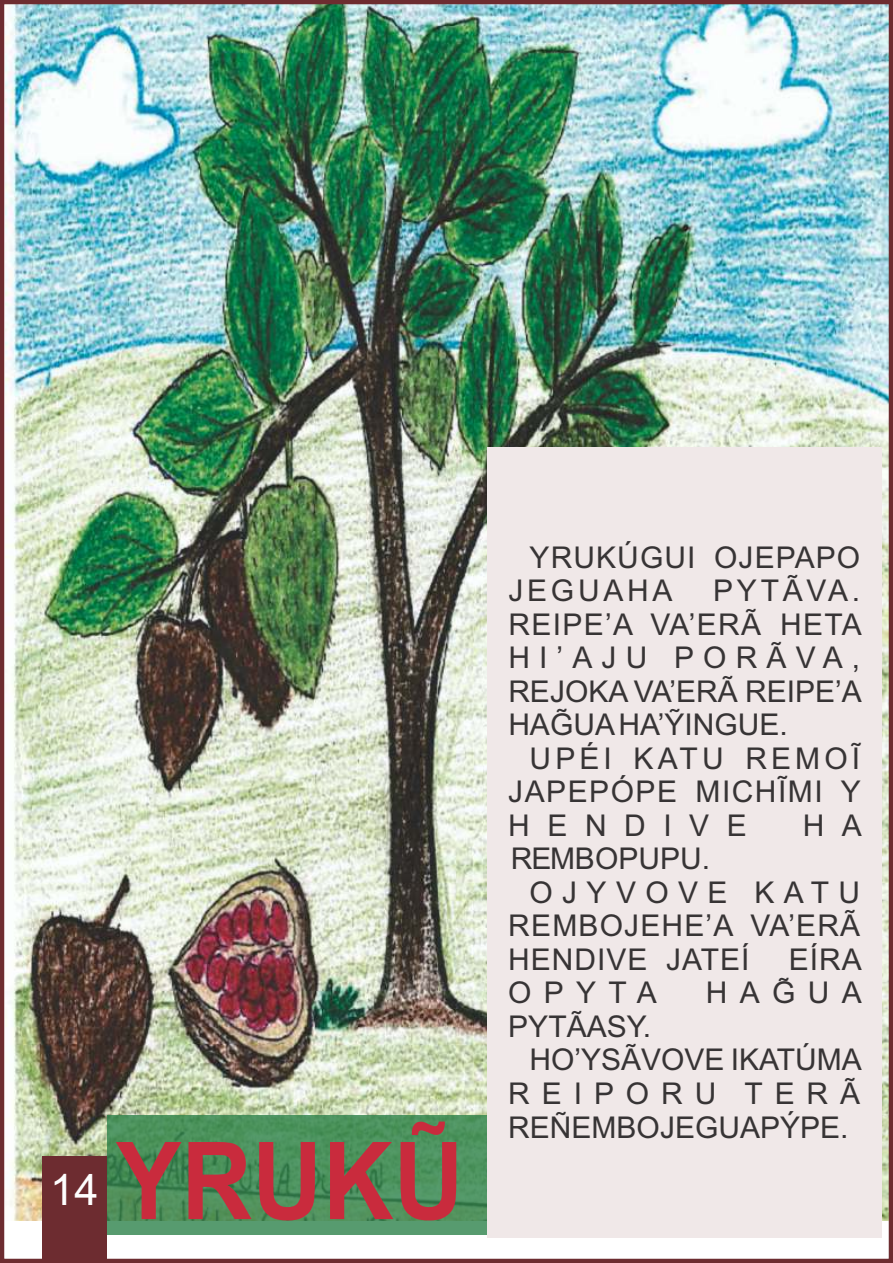
<style>
.page{position:relative;width:893px;height:1263px;background:#fff}
.page>*{position:absolute;margin:0;border:0;box-sizing:border-box;transform-origin:0 0}
.t1{font:700 107.55px "Arial";color:#c92b3d;scale:.91 1}
.t2{font:43.35px "Arial";color:#fefefe}
.t3{font:30px/33.5px "Arial";letter-spacing:.035em;color:#373435}
.t4{font:30px "Arial";color:#373435}
.t5{font:30px/38.4px "Arial";letter-spacing:.135em;color:#373435}
.t6{font:30px "Arial";letter-spacing:.31em;color:#373435}
.t7{font:30px "Arial";letter-spacing:.395em;color:#373435}
.t8{font:30px "Arial";letter-spacing:.585em;color:#373435}
</style>
<div class="page">
<img style="left:0;top:0;width:893px;height:1263px">
<div style="left:43px;top:1157px;width:64px;height:106px;background:#6d2c30"></div>
<h2 class="t2" style="left:50px;top:1173px;width:50px">14</h2>
<h1 class="t1" style="left:116px;top:1141px;width:384px">YRUKŨ</h1>
<p class="t3" style="left:508px;top:543px;width:353px;text-indent:21px">YRUKÚGUI OJEPAPO<br>JEGUAHA</p>
<p class="t3" style="left:508px;top:577px;width:355px;text-align:justify;text-indent:205px">PYTÃVA.<br>REIPE’A VA’ERÃ HETA HI’AJU PORÃVA, REJOKA VA’ERÃ REIPE’A HAGUA HA’ỸINGUE.</p>
<p class="t5" style="left:530px;top:703px;width:332px;text-indent:32px">͂<br>UPÉI KATU REMOI</p>
<p class="t3" style="left:508px;top:737px;width:359px;line-height:38.4px;text-align:right">͂<br>JAPEPÓPE MICHIMI Y</p>
<p class="t3" style="left:782px;top:773px;width:11px">͂</p>
<p class="t8" style="left:508px;top:814px;width:240px">HENDIVE</p>
<p class="t3" style="left:803px;top:811px;width:61px">H A</p>
<p class="t4" style="left:511px;top:847px;width:201px">REMBOPUPU.</p>
<p class="t6" style="left:530px;top:881px;width:332px">OJYVOVE KATU</p>
<p class="t3" style="left:508px;top:912px;width:353px">REMBOJEHE’A VA’ERÃ</p>
<p class="t3" style="left:508px;top:945px;width:243px">HENDIVE JATEÍ</p>
<p class="t3" style="left:789px;top:945px;width:74px">EÍRA</p>
<p class="t3" style="left:508px;top:979px;width:150px">OPYTA</p>
<p class="t3" style="left:706px;top:979px;width:157px">HAG͂UA</p>
<p class="t4" style="left:508px;top:1015px;width:144px">PYTÃASY.</p>
<p class="t4" style="left:530px;top:1049px;width:334px">HO’YSÃVOVE IKATÚMA</p>
<p class="t7" style="left:508px;top:1082px;width:353px">REIPORU TERÃ</p>
<p class="t4" style="left:508px;top:1116px;width:342px">REÑEMBOJEGUAPÝPE.</p>
</div>
